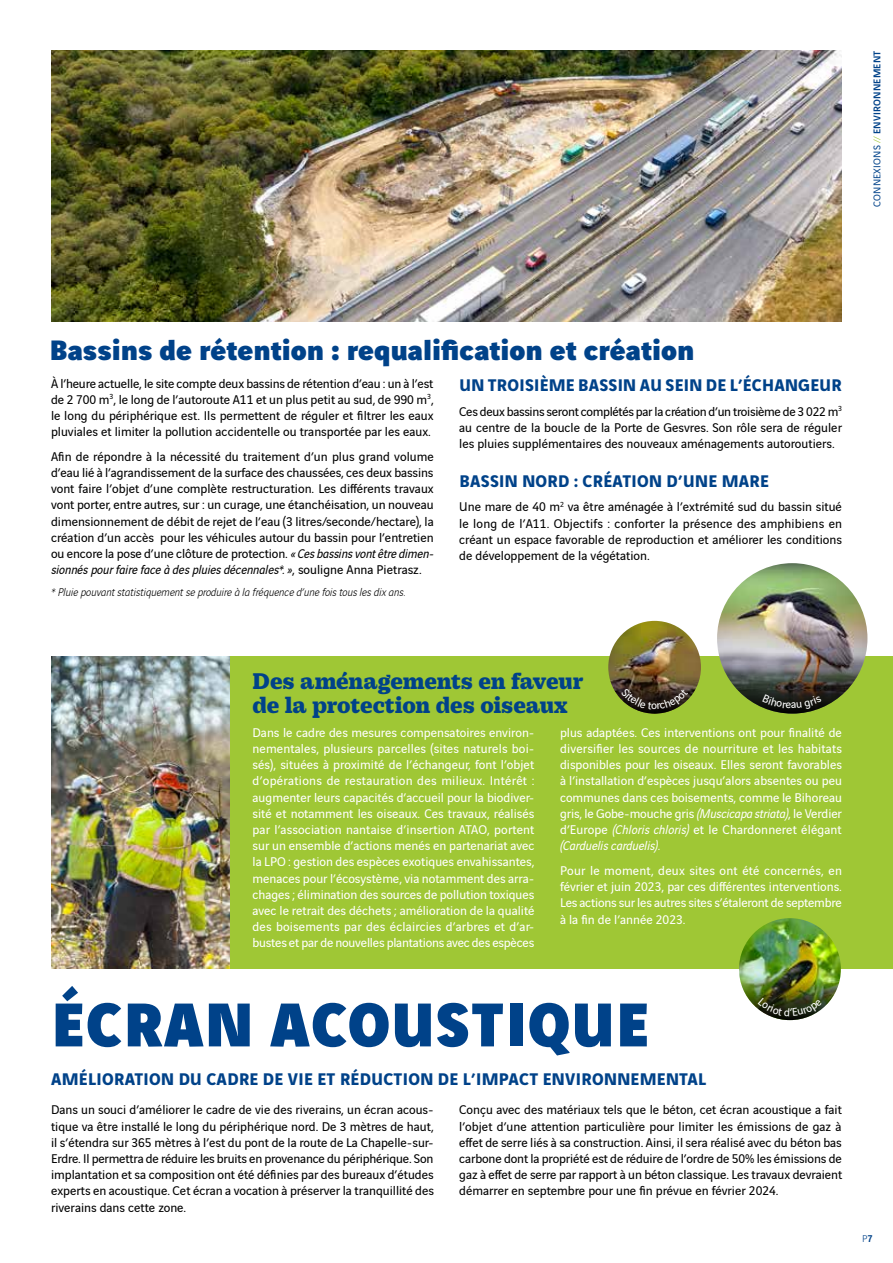
<style>
.page{position:relative;width:893px;height:1263px;background:#fff}
.page>*{position:absolute;margin:0;border:0;box-sizing:border-box;transform-origin:0 0}
.t1{font:900 66px "Vinci Sans";letter-spacing:.02em;color:#004289}
.t2{font:900 30px "Vinci Sans";color:#004289}
.t3{font:900 22.5px/24px "Practical Serif";letter-spacing:-.01em;color:#004289}
.t4{font:700 18px "Vinci Sans";letter-spacing:.02em;color:#004289}
.t5{font:13.5px/16.2px "Vinci Sans";color:#000;text-align:justify}
.t6{font:13.5px/16.2px "Vinci Sans";letter-spacing:-.015em;color:#fff;text-align:justify}
.t7{font:italic 300 12px "Vinci Sans";color:#000}
.t8{font:500 10.5px "Vinci Sans";letter-spacing:.02em;color:#004289}
.t9{font:300 10.5px "Vinci Sans";color:#004289}
.s1{font-weight:400}
.s2{font-weight:300;color:#95c11f}
.s3{font-style:italic}
.s4{font-weight:500}
</style>
<div class="page">
<div style="left:51px;top:657px;width:842px;height:312px;background:#9fc735"></div>
<img style="left:51px;top:51px;width:791px;height:270px">
<img style="left:51px;top:657px;width:179px;height:312px">
<img style="left:608px;top:621px;width:93px;height:93px;border-radius:50%">
<img style="left:739px;top:918px;width:102px;height:102px;border-radius:50%">
<img style="left:717px;top:563px;width:150px;height:151px;border-radius:50%">
<svg style="left:621px;top:688px;width:67px;height:22px"></svg>
<svg style="left:758px;top:998px;width:64px;height:18px"></svg>
<svg style="left:762px;top:694px;width:60px;height:15px"></svg>
<p class="t8" style="left:869px;top:207px;width:158px;rotate:-90deg"><span class="s1">CONNEXIONS</span> <span class="s2">//</span> ENVIRONNEMENT</p>
<h2 class="t2" style="left:50px;top:325px;width:646px">Bassins de rétention : requalification et création</h2>
<p class="t5" style="left:51px;top:374px;width:384px">À l’heure actuelle, le site compte deux bassins de rétention d’eau : un à l’est de 2 700 m<sup>3</sup>, le long de l’autoroute A11 et un plus petit au sud, de 990 m<sup>3</sup>, le long du périphérique est. Ils permettent de réguler et filtrer les eaux pluviales et limiter la pollution accidentelle ou transportée par les eaux.</p>
<p class="t5" style="left:51px;top:447px;width:384px">Afin de répondre à la nécessité du traitement d’un plus grand volume d’eau lié à l’agrandissement de la surface des chaussées, ces deux bassins vont faire l’objet d’une complète restructuration. Les différents travaux vont porter, entre autres, sur : un curage, une étanchéisation, un nouveau dimensionnement de débit de rejet de l’eau (3 litres/seconde/hectare), la création d’un accès pour les véhicules autour du bassin pour l’entretien ou encore la pose d’une clôture de protection. <span class="s3">« Ces bassins vont être dimen&shy;sionnés pour faire face à des pluies décennales*. »</span>, souligne Anna Pietrasz.</p>
<p class="t7" style="left:51px;top:583px;width:356px">* Pluie pouvant statistiquement se produire à la fréquence d’une fois tous les dix ans.</p>
<h3 class="t4" style="left:459px;top:371px;width:384px">UN TROISIÈME BASSIN AU SEIN DE L’ÉCHANGEUR</h3>
<p class="t5" style="left:459px;top:402px;width:384px">Ces deux bassins seront complétés par la création d’un troisième de 3 022 m<sup>3 </sup>au centre de la boucle de la Porte de Gesvres. Son rôle sera de réguler les pluies supplémentaires des nouveaux aménagements autoroutiers.</p>
<h3 class="t4" style="left:459px;top:466px;width:311px">BASSIN NORD : CRÉATION D’UNE MARE</h3>
<p class="t5" style="left:459px;top:498px;width:384px">Une mare de 40 m<sup>2</sup> va être aménagée à l’extrémité sud du bassin situé le long de l’A11. Objectifs : conforter la présence des amphibiens en créant un espace favorable de reproduction et améliorer les conditions de développement de la végétation.</p>
<h3 class="t3" style="left:253px;top:670px;width:332px">Des aménagements en faveur de la protection des oiseaux</h3>
<p class="t6" style="left:253px;top:723px;width:283px">Dans le cadre des mesures compensatoires environ&shy;nementales, plusieurs parcelles (sites naturels boi&shy;sés), situées à proximité de l’échangeur, font l’objet d’opérations de restauration des milieux. Intérêt : augmenter leurs capacités d’accueil pour la biodiver&shy;sité et notamment les oiseaux. Ces travaux, réalisés par l’association nantaise d’insertion ATAO, portent sur un ensemble d’actions menés en partenariat avec la LPO : gestion des espèces exotiques envahissantes, menaces pour l’écosystème, via notamment des arra&shy;chages ; élimination des sources de pollution toxiques avec le retrait des déchets ; amélioration de la qualité des boisements par des éclaircies d’arbres et d’ar&shy;bustes et par de nouvelles plantations avec des espèces</p>
<p class="t6" style="left:560px;top:723px;width:284px">plus adaptées. Ces interventions ont pour finalité de diversifier les sources de nourriture et les habitats disponibles pour les oiseaux. Elles seront favorables à l’installation d’espèces jusqu’alors absentes ou peu communes dans ces boisements, comme le Bihoreau gris, le Gobe-mouche gris <span class="s3">(Muscicapa striata)</span>, le Verdier d’Europe <span class="s3">(Chloris chloris)</span> et le Chardonneret élégant <span class="s3">(Carduelis carduelis).</span></p>
<p class="t6" style="left:560px;top:861px;width:283px">Pour le moment, deux sites ont été concernés, en février et juin 2023, par ces différentes interventions.<br>Les actions sur les autres sites s’étaleront de septembre à la fin de l’année 2023.</p>
<h1 class="t1" style="left:52px;top:970px;width:599px">ÉCRAN ACOUSTIQUE</h1>
<h3 class="t4" style="left:51px;top:1065px;width:656px">AMÉLIORATION DU CADRE DE VIE ET RÉDUCTION DE L’IMPACT ENVIRONNEMENTAL</h3>
<p class="t5" style="left:51px;top:1100px;width:384px">Dans un souci d’améliorer le cadre de vie des riverains, un écran acous&shy;tique va être installé le long du périphérique nord. De 3 mètres de haut, il s’étendra sur 365 mètres à l’est du pont de la route de La Chapelle-sur-Erdre. Il permettra de réduire les bruits en provenance du périphérique. Son implantation et sa composition ont été définies par des bureaux d’études experts en acoustique. Cet écran a vocation à préserver la tranquillité des riverains dans cette zone.</p>
<p class="t5" style="left:459px;top:1100px;width:385px">Conçu avec des matériaux tels que le béton, cet écran acoustique a fait l’objet d’une attention particulière pour limiter les émissions de gaz à effet de serre liés à sa construction. Ainsi, il sera réalisé avec du béton bas carbone dont la propriété est de réduire de l’ordre de 50% les émissions de gaz à effet de serre par rapport à un béton classique. Les travaux devraient démarrer en septembre pour une fin prévue en février 2024.</p>
<p class="t9" style="left:862px;top:1230px;width:12px">P<span class="s4">7</span></p>
</div>
